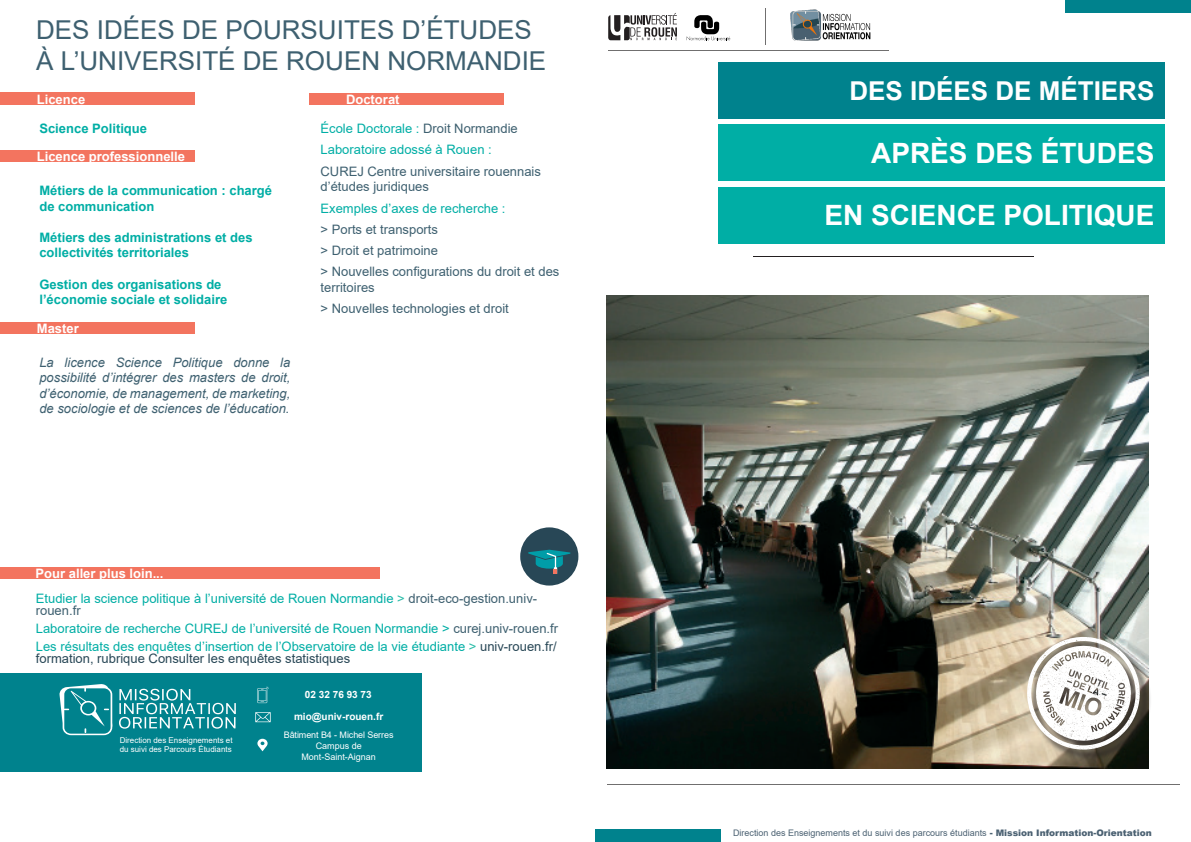
<style>
.page{position:relative;width:1191px;height:842px;background:#fff}
.page>*{position:absolute;margin:0;border:0;box-sizing:border-box;transform-origin:0 0}
.t1{font:700 28px "Arial";color:#fff}
.t2{font:26px "Arial";color:#3e6070}
.t3{font:700 26px "Arial";color:#fff}
.t4{font:13px/12px "Arial";color:#00aea5}
.t5{font:700 13px/15.6px "Arial";color:#00aea5}
.t6{font:13px/15.6px "Arial";color:#3e6070}
.t7{font:italic 13px/15.6px "Arial";color:#3e6070;text-align:justify}
.t8{font:700 13px "Arial";color:#fff}
.t9{font:700 10px "Arial";color:#fff}
.t10{font:9px "Arial";color:#4b6172}
.t11{font:9px "Arial";letter-spacing:-.005em;color:#fff}
.t12{font:8px/8.8px "Arial";color:#fff}
.s1{color:#3e6070}
.s2{color:#2abca8}
.s3{color:#284756}
.s4{font-weight:900}
</style>
<div class="page">
<svg style="left:608px;top:13px;width:69px;height:27px"></svg>
<svg style="left:686px;top:15px;width:44px;height:25px"></svg>
<hr style="left:765px;top:8px;width:1px;height:37px;background:#706f6f">
<hr style="left:608px;top:50px;width:280px;height:1px;background:#706f6f">
<hr style="left:607px;top:784px;width:572px;height:1px;background:#706f6f">
<div style="left:1066px;top:0;width:125px;height:13px;background:#00828d"></div>
<div style="left:595px;top:829px;width:125px;height:13px;background:#00828d"></div>
<div style="left:718px;top:62px;width:446px;height:57px;background:#00828d"></div>
<div style="left:718px;top:124px;width:446px;height:57px;background:#00aea5"></div>
<div style="left:718px;top:187px;width:446px;height:56px;background:#00aea5"></div>
<hr style="left:753px;top:256px;width:280px;height:1px;background:#231f20">
<img style="left:607px;top:295px;width:541px;height:473px">
<img style="left:790px;top:9px;width:81px;height:32px">
<div style="left:1028px;top:638px;width:124px;height:124px;background:#231f20;opacity:.75"></div>
<svg style="left:1027px;top:636px;width:113px;height:114px"></svg>
<div style="left:0;top:673px;width:421px;height:98px;background:#00828d"></div>
<svg style="left:59px;top:684px;width:177px;height:51px"></svg>
<svg style="left:257px;top:739px;width:11px;height:12px"></svg>
<svg style="left:255px;top:712px;width:16px;height:10px"></svg>
<svg style="left:257px;top:686px;width:12px;height:17px"></svg>
<div style="left:520px;top:527px;width:58px;height:58px;background:#284756;border-radius:50%"></div>
<svg style="left:528px;top:550px;width:42px;height:24px"></svg>
<div style="left:0;top:93px;width:194px;height:12px;background:#f3745f"></div>
<div style="left:0;top:150px;width:194px;height:12px;background:#f3745f"></div>
<div style="left:0;top:322px;width:194px;height:12px;background:#f3745f"></div>
<div style="left:309px;top:93px;width:194px;height:12px;background:#f3745f"></div>
<div style="left:0;top:567px;width:380px;height:12px;background:#f3745f"></div>
<p class="t2" style="left:36px;top:12px;width:497px">DES IDÉES DE POURSUITES D’ÉTUDES</p>
<p class="t2" style="left:36px;top:43px;width:511px">À L’UNIVERSITÉ DE ROUEN NORMANDIE</p>
<p class="t8" style="left:37px;top:90px;width:50px">Licence</p>
<p class="t5" style="left:39px;top:120px;width:109px">Science Politique</p>
<p class="t8" style="left:37px;top:147px;width:150px">Licence professionnelle</p>
<p class="t5" style="left:39px;top:183px;width:234px">Métiers de la communication : chargé de communication</p>
<p class="t5" style="left:39px;top:229px;width:215px">Métiers des administrations et des collectivités territoriales</p>
<p class="t5" style="left:39px;top:276px;width:189px">Gestion des organisations de l’économie sociale et solidaire</p>
<p class="t8" style="left:37px;top:319px;width:43px">Master</p>
<p class="t7" style="left:39px;top:354px;width:252px">La licence Science Politique donne la possibilité d’intégrer des masters de droit, d’économie, de management, de marketing, de sociologie et de sciences de l’éducation.</p>
<p class="t8" style="left:346px;top:90px;width:55px">Doctorat</p>
<p class="t4" style="left:320px;top:123px;width:199px">École Doctorale : <span class="s1">Droit Normandie</span></p>
<p class="t4" style="left:320px;top:144px;width:173px">Laboratoire adossé à Rouen :</p>
<p class="t6" style="left:320px;top:163px;width:222px">CUREJ Centre universitaire rouennais d’études juridiques</p>
<p class="t4" style="left:320px;top:202px;width:186px">Exemples d’axes de recherche :</p>
<p class="t6" style="left:320px;top:221px;width:119px">&gt; Ports et transports</p>
<p class="t6" style="left:320px;top:243px;width:119px">&gt; Droit et patrimoine</p>
<p class="t6" style="left:320px;top:264px;width:240px">&gt; Nouvelles configurations du droit et des territoires</p>
<p class="t6" style="left:320px;top:301px;width:190px">&gt; Nouvelles technologies et droit</p>
<p class="t8" style="left:36px;top:564px;width:129px">Pour aller plus loin...</p>
<p class="t4" style="left:36px;top:592px;width:503px">Etudier la science politique à l’université de Rouen Normandie <span class="s2">&gt;</span> <span class="s1">droit-eco-gestion.univ&shy;rouen.fr</span></p>
<p class="t4" style="left:36px;top:622px;width:524px">Laboratoire de recherche CUREJ de l’université de Rouen Normandie &gt; <span class="s1">curej.univ-rouen.fr</span></p>
<p class="t4" style="left:36px;top:640px;width:522px">Les résultats des enquêtes d’insertion de l’Observatoire de la vie étudiante <span class="s2">&gt;</span> <span class="s3">univ-rouen.fr/ formation, rubrique Consulter les enquêtes statistiques</span></p>
<p class="t9" style="left:305px;top:687px;width:68px">02 32 76 93 73</p>
<p class="t12" style="left:120px;top:736px;width:114px">Direction des Enseignements et du suivi des Parcours Étudiants</p>
<p class="t9" style="left:294px;top:709px;width:91px">mio@univ-rouen.fr</p>
<p class="t11" style="left:284px;top:729px;width:111px">Bâtiment B4 - Michel Serres</p>
<p class="t11" style="left:316px;top:739px;width:48px">Campus de</p>
<p class="t11" style="left:301px;top:750px;width:76px">Mont-Saint-Aignan</p>
<p class="t3" style="left:849px;top:73px;width:306px">DES IDÉES DE MÉTIERS</p>
<p class="t1" style="left:871px;top:133px;width:285px">APRÈS DES ÉTUDES</p>
<p class="t1" style="left:824px;top:196px;width:331px">EN SCIENCE POLITIQUE</p>
<p class="t10" style="left:733px;top:826px;width:420px">Direction des Enseignements et du suivi des parcours étudiants <span class="s4">- Mission Information-Orientation</span></p>
</div>
